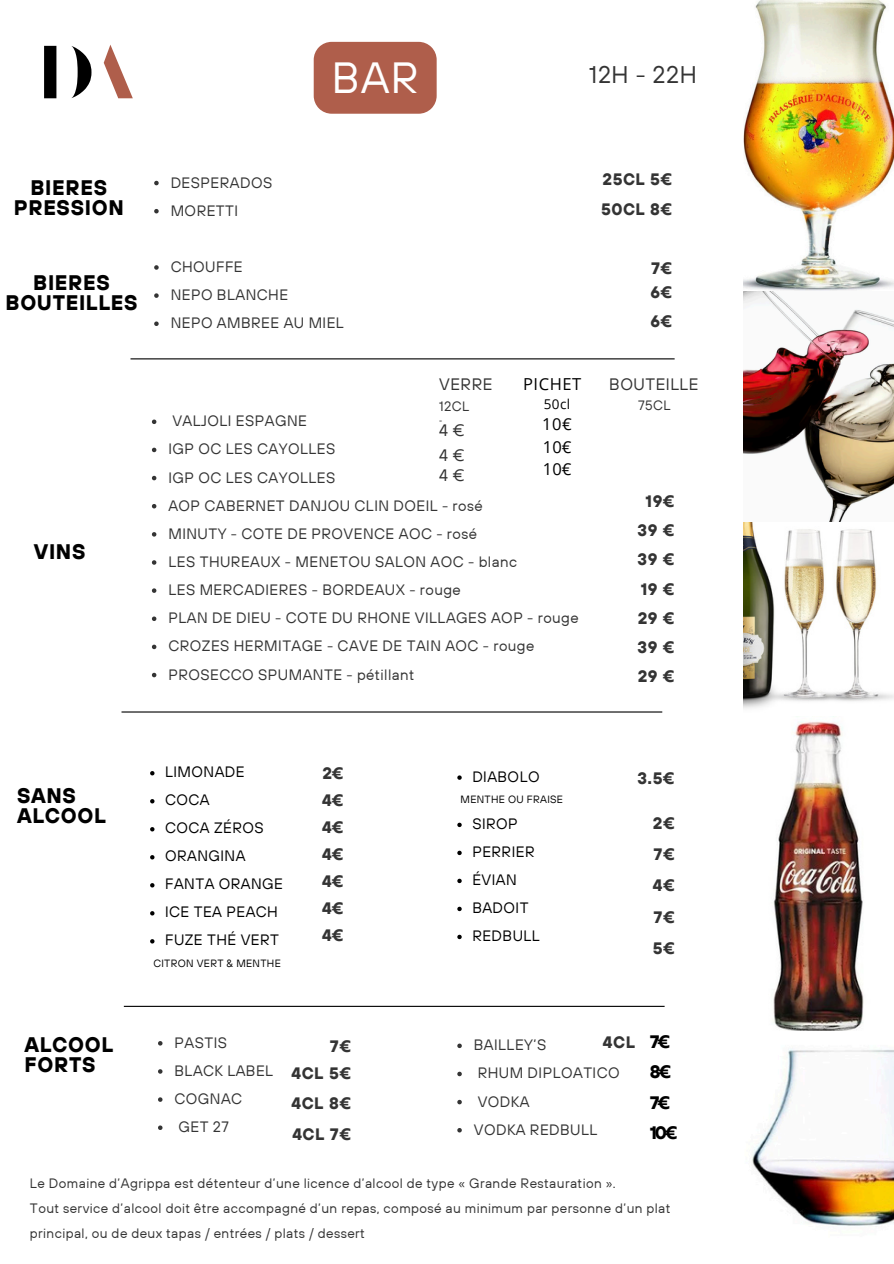
<style>
.page{position:relative;width:894px;height:1264px;background:#fff}
.page>*{position:absolute;margin:0;border:0;box-sizing:border-box;transform-origin:0 0}
.t1{font:99.45px "Catalogue";color:#000}
.t2{font:43.5px "TT Hoves";color:#fff}
.t3{font:24px "TT Hoves";letter-spacing:.03em;color:#343434}
.t4{font:700 21px/20.2px "TT Hoves";letter-spacing:.03em;color:#000;text-align:center}
.t5{font:700 18px/30.5px "TT Hoves";color:#000}
.t6{font:700 16.5px/27px "TT Hoves";letter-spacing:.03em;color:#343434;text-align:justify}
.t7{font:16.5px/20.5px "TT Hoves";letter-spacing:.03em;color:#343434}
.t8{font:16.5px "Open Sans";letter-spacing:.03em;color:#000}
.t9{font:15px "TT Hoves";letter-spacing:.03em;color:#343434}
.t10{font:15px "TT Hoves";letter-spacing:.03em;color:#000}
.t11{font:13.5px/24.8px "TT Hoves";letter-spacing:.03em;color:#343434}
.t12{font:13.5px "Open Sans";color:#000}
.t13{font:10.5px "TT Hoves";letter-spacing:.03em;color:#000}
.t14{font:6px "TT Hoves";color:#343434}
.s1{color:#af5e4b}
</style>
<div class="page">
<img style="left:743px;top:0;width:150px;height:291px">
<img style="left:743px;top:521px;width:150px;height:188px">
<img style="left:772px;top:716px;width:92px;height:315px">
<img style="left:743px;top:292px;width:150px;height:229px">
<hr style="left:130px;top:358px;width:544px;height:1px;background:#000">
<hr style="left:124px;top:1005px;width:540px;height:1px;background:#000">
<svg style="left:152px;top:419px;width:4px;height:5px"></svg>
<svg style="left:152px;top:447px;width:4px;height:5px"></svg>
<svg style="left:152px;top:476px;width:4px;height:4px"></svg>
<svg style="left:152px;top:504px;width:4px;height:4px"></svg>
<svg style="left:152px;top:532px;width:4px;height:4px"></svg>
<svg style="left:152px;top:560px;width:4px;height:4px"></svg>
<svg style="left:152px;top:588px;width:4px;height:5px"></svg>
<svg style="left:152px;top:616px;width:4px;height:5px"></svg>
<svg style="left:152px;top:644px;width:4px;height:5px"></svg>
<svg style="left:152px;top:672px;width:4px;height:5px"></svg>
<hr style="left:121px;top:711px;width:541px;height:1px;background:#000">
<img style="left:751px;top:1048px;width:142px;height:178px">
<svg style="left:457px;top:775px;width:4px;height:4px"></svg>
<svg style="left:457px;top:822px;width:4px;height:5px"></svg>
<svg style="left:457px;top:850px;width:4px;height:5px"></svg>
<svg style="left:457px;top:878px;width:4px;height:5px"></svg>
<svg style="left:457px;top:906px;width:4px;height:5px"></svg>
<svg style="left:457px;top:934px;width:4px;height:5px"></svg>
<svg style="left:154px;top:181px;width:5px;height:4px"></svg>
<svg style="left:154px;top:209px;width:5px;height:4px"></svg>
<svg style="left:154px;top:265px;width:5px;height:5px"></svg>
<svg style="left:154px;top:293px;width:5px;height:5px"></svg>
<svg style="left:154px;top:321px;width:5px;height:5px"></svg>
<div style="left:313px;top:42px;width:123px;height:72px;background:#af5e4b"></div>
<svg style="left:158px;top:1041px;width:4px;height:4px"></svg>
<svg style="left:158px;top:1069px;width:4px;height:4px"></svg>
<svg style="left:158px;top:1097px;width:4px;height:4px"></svg>
<svg style="left:158px;top:1125px;width:4px;height:4px"></svg>
<svg style="left:457px;top:1043px;width:4px;height:5px"></svg>
<svg style="left:457px;top:1071px;width:4px;height:5px"></svg>
<svg style="left:457px;top:1099px;width:4px;height:5px"></svg>
<svg style="left:457px;top:1128px;width:4px;height:4px"></svg>
<svg style="left:150px;top:771px;width:4px;height:4px"></svg>
<svg style="left:150px;top:799px;width:4px;height:4px"></svg>
<svg style="left:150px;top:827px;width:4px;height:4px"></svg>
<svg style="left:150px;top:855px;width:4px;height:4px"></svg>
<svg style="left:150px;top:883px;width:4px;height:4px"></svg>
<svg style="left:150px;top:911px;width:4px;height:4px"></svg>
<svg style="left:150px;top:939px;width:4px;height:4px"></svg>
<p class="t1" style="left:40px;top:18px;width:96px">D<span class="s1">A</span></p>
<p class="t4" style="left:14px;top:177px;width:111px">BIERES<br>PRESSION</p>
<h5 class="t4" style="left:6px;top:272px;width:133px">BIERES<br>BOUTEILLES</h5>
<h3 class="t4" style="left:34px;top:541px;width:53px">VINS</h3>
<h4 class="t2" style="left:332px;top:49px;width:88px">BAR</h4>
<p class="t3" style="left:589px;top:59px;width:109px">12H - 22H</p>
<h5 class="t9" style="left:171px;top:172px;width:103px">DESPERADOS</h5>
<h5 class="t9" style="left:171px;top:201px;width:69px">MORETTI</h5>
<h5 class="t9" style="left:171px;top:257px;width:73px">CHOUFFE</h5>
<h5 class="t9" style="left:171px;top:285px;width:119px">NEPO BLANCHE</h5>
<h5 class="t9" style="left:171px;top:313px;width:175px">NEPO AMBREE AU MIEL</h5>
<h5 class="t8" style="left:523px;top:372px;width:59px">PICHET</h5>
<p class="t12" style="left:543px;top:394px;width:28px">50cl</p>
<p class="t8" style="left:542px;top:412px;width:31px">10€</p>
<p class="t8" style="left:542px;top:435px;width:30px">10€</p>
<p class="t8" style="left:542px;top:457px;width:30px">10€</p>
<h4 class="t7" style="left:439px;top:374px;width:55px">VERRE</h4>
<h4 class="t11" style="left:439px;top:394px;width:31px">12CL</h4>
<h4 class="t14" style="left:439px;top:417px;width:5px">=</h4>
<h4 class="t7" style="left:439px;top:419px;width:27px">4 €</h4>
<h5 class="t7" style="left:439px;top:444px;width:27px">4 €<br>4 €</h5>
<h5 class="t9" style="left:172px;top:411px;width:136px">VALJOLI ESPAGNE</h5>
<h6 class="t9" style="left:168px;top:439px;width:168px">IGP OC LES CAYOLLES</h6>
<h6 class="t9" style="left:168px;top:467px;width:168px">IGP OC LES CAYOLLES</h6>
<p class="t9" style="left:168px;top:495px;width:315px">AOP CABERNET DANJOU CLIN DOEIL - rosé</p>
<p class="t9" style="left:168px;top:524px;width:310px">MINUTY - COTE DE PROVENCE AOC - rosé</p>
<p class="t9" style="left:168px;top:552px;width:350px">LES THUREAUX - MENETOU SALON AOC - blanc</p>
<p class="t9" style="left:168px;top:580px;width:294px">LES MERCADIERES - BORDEAUX - rouge</p>
<p class="t9" style="left:168px;top:608px;width:411px">PLAN DE DIEU - COTE DU RHONE VILLAGES AOP - rouge</p>
<h6 class="t9" style="left:168px;top:636px;width:367px">CROZES HERMITAGE - CAVE DE TAIN AOC - rouge</h6>
<p class="t9" style="left:168px;top:664px;width:247px">PROSECCO SPUMANTE - pétillant</p>
<p class="t6" style="left:601px;top:164px;width:73px;line-height:30.3px">25CL 5€<br>50CL 8€</p>
<p class="t6" style="left:651px;top:255px;width:23px">7€</p>
<p class="t6" style="left:650px;top:278px;width:23px">6€</p>
<p class="t6" style="left:650px;top:307px;width:23px">6€</p>
<h5 class="t7" style="left:609px;top:373px;width:91px">BOUTEILLE</h5>
<h5 class="t11" style="left:638px;top:393px;width:34px">75CL</h5>
<h5 class="t6" style="left:645px;top:487px;width:30px">19€</h5>
<p class="t6" style="left:637px;top:516px;width:38px">39 €</p>
<p class="t6" style="left:637px;top:545px;width:38px">39 €</p>
<p class="t6" style="left:640px;top:575px;width:35px">19 €</p>
<p class="t6" style="left:637px;top:604px;width:38px">29 €</p>
<p class="t6" style="left:637px;top:633px;width:38px">39 €</p>
<h4 class="t6" style="left:637px;top:662px;width:38px">29 €</h4>
<p class="t4" style="left:17px;top:785px;width:90px;text-align:left">SANS<br>ALCOOL</p>
<h4 class="t4" style="left:25px;top:1034px;width:90px;text-align:left">ALCOOL<br>FORTS</h4>
<p class="t10" style="left:165px;top:762px;width:81px">LIMONADE</p>
<h5 class="t10" style="left:165px;top:790px;width:46px">COCA</h5>
<h5 class="t10" style="left:165px;top:818px;width:100px">COCA ZÉROS</h5>
<p class="t10" style="left:165px;top:846px;width:82px">ORANGINA</p>
<p class="t10" style="left:165px;top:874px;width:119px">FANTA ORANGE</p>
<p class="t10" style="left:165px;top:902px;width:114px">ICE TEA PEACH</p>
<p class="t10" style="left:165px;top:930px;width:115px">FUZE THÉ VERT</p>
<h5 class="t13" style="left:153px;top:956px;width:129px">CITRON VERT &amp; MENTHE</h5>
<p class="t6" style="left:322px;top:759px;width:23px">2€ 4€ 4€ 4€ 4€ 4€ 4€</p>
<p class="t9" style="left:174px;top:1032px;width:54px">PASTIS</p>
<p class="t9" style="left:174px;top:1060px;width:100px">BLACK LABEL</p>
<h5 class="t9" style="left:174px;top:1089px;width:69px">COGNAC</h5>
<h5 class="t9" style="left:178px;top:1117px;width:52px">GET 27</h5>
<p class="t6" style="left:330px;top:1032px;width:23px">7€</p>
<p class="t6" style="left:291px;top:1057px;width:61px;line-height:30.3px">4CL 5€ 4CL 8€ 4CL 7€</p>
<p class="t10" style="left:472px;top:766px;width:69px">DIABOLO</p>
<p class="t13" style="left:460px;top:793px;width:104px">MENTHE OU FRAISE</p>
<p class="t10" style="left:472px;top:813px;width:47px">SIROP</p>
<p class="t10" style="left:472px;top:841px;width:64px">PERRIER</p>
<p class="t10" style="left:472px;top:869px;width:46px">ÉVIAN</p>
<p class="t10" style="left:472px;top:897px;width:58px">BADOIT</p>
<h5 class="t10" style="left:472px;top:925px;width:69px">REDBULL</h5>
<p class="t6" style="left:637px;top:764px;width:39px">3.5€</p>
<p class="t6" style="left:652px;top:807px;width:23px;line-height:31.2px">2€ 7€ 4€ 7€ 5€</p>
<h5 class="t6" style="left:602px;top:1028px;width:33px">4CL</h5>
<h4 class="t9" style="left:473px;top:1035px;width:74px">BAILLEY’S</h4>
<p class="t9" style="left:477px;top:1063px;width:143px">RHUM DIPLOATICO</p>
<p class="t9" style="left:477px;top:1091px;width:53px">VODKA</p>
<p class="t9" style="left:473px;top:1119px;width:125px">VODKA REDBULL</p>
<p class="t5" style="left:649px;top:1026px;width:29px">7€<br>8€<br>7€<br>10€</p>
<p class="t11" style="left:30px;top:1170px;width:587px">Le Domaine d’Agrippa est détenteur d’une licence d’alcool de type « Grande Restauration ».</p>
<p class="t11" style="left:30px;top:1195px;width:642px">Tout service d’alcool doit être accompagné d’un repas, composé au minimum par personne d’un plat principal, ou de deux tapas / entrées / plats / dessert</p>
</div>
